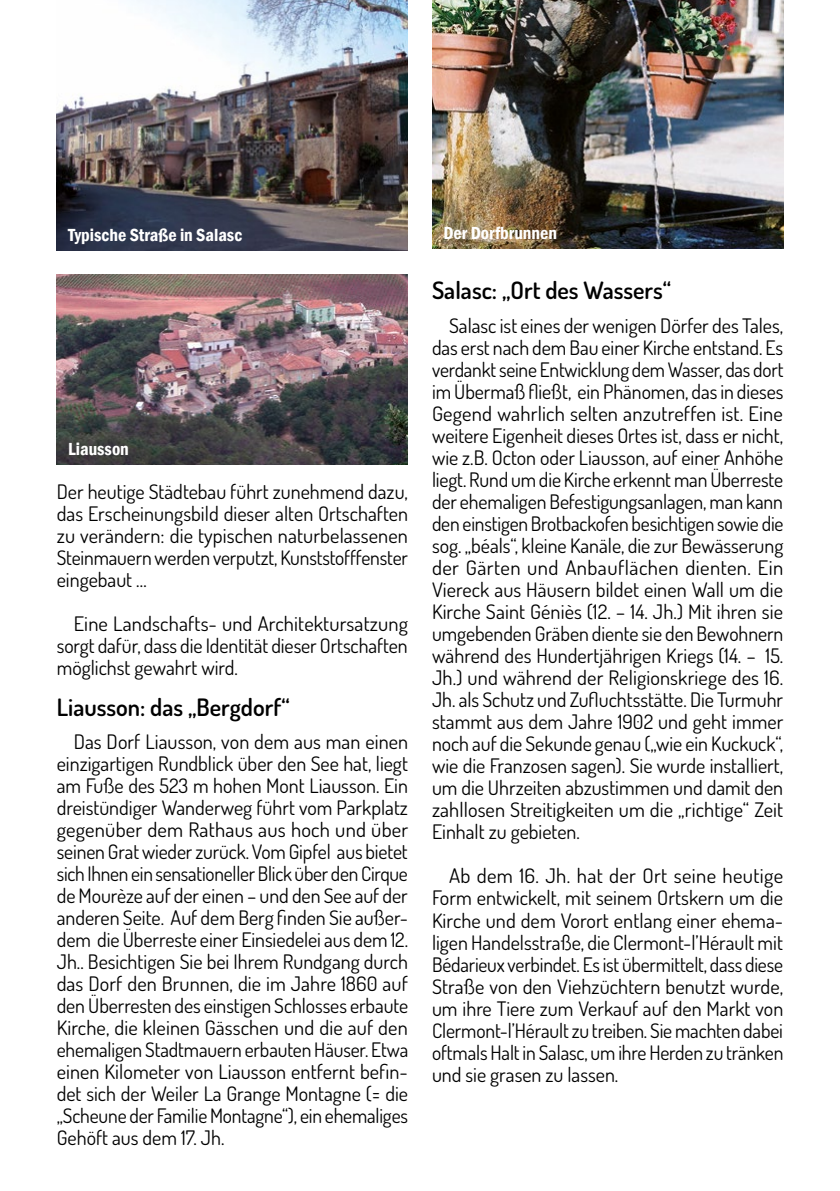
<style>
.page{position:relative;width:840px;height:1191px;background:#fff}
.page>*{position:absolute;margin:0;border:0;box-sizing:border-box;transform-origin:0 0}
.sous_titre{font:600 24px "Dosis";color:#000}
.texte_courant_retrai{font:20px/22px "Dosis";letter-spacing:-.005em;color:#000;text-align:justify}
.légende_photo{font:600 condensed 18px "Franklin Gothic";color:#fff}
</style>
<div class="page">
<img style="left:57px;top:0;width:351px;height:250px">
<img style="left:57px;top:274px;width:351px;height:190px">
<img style="left:432px;top:0;width:350px;height:249px">
<p class="légende_photo" style="left:68px;top:223px;width:176px">Typische Straße in Salasc</p>
<p class="légende_photo" style="left:68px;top:437px;width:62px">Liausson</p>
<p class="texte_courant_retrai" style="left:57px;top:480px;width:353px">Der heutige Städtebau führt zunehmend dazu, das Erscheinungsbild dieser alten Ortschaften zu verändern: die typischen naturbelassenen Steinmauern werden verputzt, Kunststofffenster eingebaut …</p>
<p class="texte_courant_retrai" style="left:57px;top:612px;width:352px;text-indent:17px">Eine Landschafts- und Architektursatzung sorgt dafür, dass die Identität dieser Ortschaften möglichst gewahrt wird.</p>
<p class="sous_titre" style="left:57px;top:691px;width:234px">Liausson: das „Bergdorf“</p>
<p class="texte_courant_retrai" style="left:57px;top:730px;width:353px;text-indent:17px">Das Dorf Liausson, von dem aus man einen einzigartigen Rundblick über den See hat, liegt am Fuße des 523 m hohen Mont Liausson. Ein dreistündiger Wanderweg führt vom Parkplatz gegenüber dem Rathaus aus hoch und über seinen Grat wieder zurück. Vom Gipfel aus bietet sich Ihnen ein sensationeller Blick über den Cirque de Mourèze auf der einen – und den See auf der anderen Seite. Auf dem Berg finden Sie außer&shy;dem die Überreste einer Einsiedelei aus dem 12.<br>Jh.. Besichtigen Sie bei Ihrem Rundgang durch das Dorf den Brunnen, die im Jahre 1860 auf den Überresten des einstigen Schlosses erbaute Kirche, die kleinen Gässchen und die auf den ehemaligen Stadtmauern erbauten Häuser. Etwa einen Kilometer von Liausson entfernt befin&shy;det sich der Weiler La Grange Montagne (= die „Scheune der Familie Montagne“), ein ehemaliges Gehöft aus dem 17. Jh.</p>
<p class="légende_photo" style="left:443px;top:221px;width:115px">Der Dorfbrunnen</p>
<p class="sous_titre" style="left:432px;top:275px;width:240px">Salasc: „Ort des Wassers“</p>
<p class="texte_courant_retrai" style="left:432px;top:314px;width:353px;text-indent:17px">Salasc ist eines der wenigen Dörfer des Tales, das erst nach dem Bau einer Kirche entstand. Es verdankt seine Entwicklung dem Wasser, das dort im Übermaß fließt, ein Phänomen, das in dieses Gegend wahrlich selten anzutreffen ist. Eine weitere Eigenheit dieses Ortes ist, dass er nicht, wie z.B. Octon oder Liausson, auf einer Anhöhe liegt. Rund um die Kirche erkennt man Überreste der ehemaligen Befestigungsanlagen, man kann den einstigen Brotbackofen besichtigen sowie die sog. „béals“, kleine Kanäle, die zur Bewässerung der Gärten und Anbauflächen dienten. Ein Viereck aus Häusern bildet einen Wall um die Kirche Saint Géniès (12. – 14. Jh.) Mit ihren sie umgebenden Gräben diente sie den Bewohnern während des Hundertjährigen Kriegs (14. – 15.<br>Jh.) und während der Religionskriege des 16.<br>Jh. als Schutz und Zufluchtsstätte. Die Turmuhr stammt aus dem Jahre 1902 und geht immer noch auf die Sekunde genau („wie ein Kuckuck“, wie die Franzosen sagen). Sie wurde installiert, um die Uhrzeiten abzustimmen und damit den zahllosen Streitigkeiten um die „richtige“ Zeit Einhalt zu gebieten.</p>
<p class="texte_courant_retrai" style="left:432px;top:864px;width:352px;text-indent:17px">Ab dem 16. Jh. hat der Ort seine heutige Form entwickelt, mit seinem Ortskern um die Kirche und dem Vorort entlang einer ehema&shy;ligen Handelsstraße, die Clermont-l’Hérault mit Bédarieux verbindet. Es ist übermittelt, dass diese Straße von den Viehzüchtern benutzt wurde, um ihre Tiere zum Verkauf auf den Markt von Clermont-l’Hérault zu treiben. Sie machten dabei oftmals Halt in Salasc, um ihre Herden zu tränken und sie grasen zu lassen.</p>
</div>
